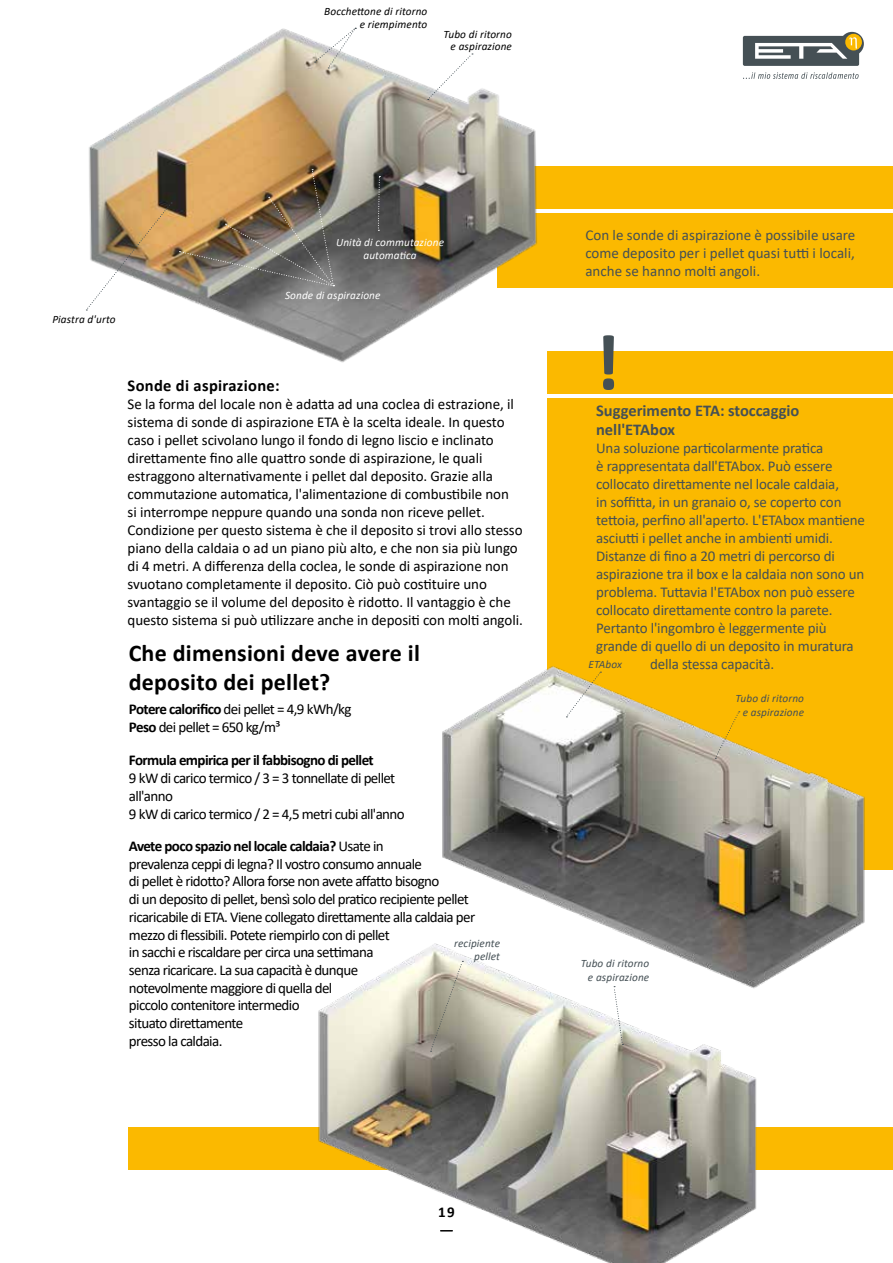
<style>
.page{position:relative;width:893px;height:1263px;background:#fff}
.page>*{position:absolute;margin:0;border:0;box-sizing:border-box;transform-origin:0 0}
.t1{font:700 80.1px "Calibri";color:#455055}
.t2{font:700 24px/28.8px "Calibri";letter-spacing:.01em;color:#000}
.t3{font:700 16.5px/19.8px "Calibri";color:#455055}
.t4{font:700 16.5px "Calibri";letter-spacing:.02em;color:#000}
.t5{font:15px/18px "Calibri";letter-spacing:-.015em;color:#000}
.t6{font:15px/17.7px "Calibri";letter-spacing:-.04em;color:#000}
.t7{font:15px/18px "Calibri";letter-spacing:-.01em;color:#455055;text-align:justify}
.t8{font:700 15px "Calibri";letter-spacing:-.04em;color:#000}
.t9{font:italic 11.25px/13.5px "Calibri";letter-spacing:.01em;color:#455055;text-align:right}
.t10{font:italic 11.25px/12px "Calibri";letter-spacing:.01em;color:#000;text-align:right}
.t11{font:italic 11.25px/13.5px "Calibri";letter-spacing:.01em;color:#fff;text-align:center}
.s1{font-weight:700}
</style>
<div class="page">
<div style="left:547px;top:351px;width:346px;height:43px;background:#fbb900"></div>
<div style="left:498px;top:213px;width:395px;height:75px;background:#fbb900"></div>
<div style="left:547px;top:398px;width:346px;height:471px;background:#fbb900"></div>
<div style="left:498px;top:166px;width:395px;height:43px;background:#fbb900"></div>
<img style="left:89px;top:27px;width:448px;height:336px">
<img style="left:442px;top:666px;width:427px;height:320px">
<svg style="left:715px;top:711px;width:25px;height:48px"></svg>
<img style="left:86px;top:203px;width:86px;height:108px">
<img style="left:179px;top:169px;width:155px;height:117px">
<svg style="left:378px;top:176px;width:2px;height:55px"></svg>
<svg style="left:428px;top:54px;width:45px;height:46px"></svg>
<div style="left:129px;top:1127px;width:764px;height:43px;background:#fbb900"></div>
<img style="left:318px;top:941px;width:441px;height:322px">
<svg style="left:613px;top:986px;width:10px;height:59px"></svg>
<svg style="left:430px;top:961px;width:33px;height:91px;background:#a6a291"></svg>
<svg style="left:315px;top:28px;width:41px;height:41px"></svg>
<svg style="left:566px;top:672px;width:35px;height:45px;background:#e9debe"></svg>
<div style="left:743px;top:36px;width:116px;height:30px;background:#455055;border-radius:2px"></div>
<svg style="left:840px;top:32px;width:24px;height:24px"></svg>
<div style="left:845px;top:34px;width:17px;height:16px;background:#fbb900;border-radius:50%"></div>
<svg style="left:755px;top:37px;width:102px;height:22px"></svg>
<svg style="left:743px;top:72px;width:116px;height:7px"></svg>
<p class="t10" style="left:324px;top:4px;width:105px;line-height:13.5px">Bocchettone di ritorno e riempimento</p>
<p class="t10" style="left:443px;top:28px;width:70px">Tubo di ritorno e aspirazione</p>
<p class="t10" style="left:52px;top:313px;width:65px">Piastra d'urto</p>
<p class="t11" style="left:336px;top:235px;width:109px">Unità di commutazione automatica</p>
<p class="t11" style="left:285px;top:288px;width:97px">Sonde di aspirazione</p>
<p class="t4" style="left:128px;top:374px;width:154px">Sonde di aspirazione:</p>
<p class="t5" style="left:128px;top:394px;width:397px">Se la forma del locale non è adatta ad una coclea di estrazione, il sistema di sonde di aspirazione ETA è la scelta ideale. In questo caso i pellet scivolano lungo il fondo di legno liscio e inclinato direttamente fino alle quattro sonde di aspirazione, le quali estraggono alternativamente i pellet dal deposito. Grazie alla commutazione automatica, l'alimentazione di combustibile non<br>si interrompe neppure quando una sonda non riceve pellet.<br>Condizione per questo sistema è che il deposito si trovi allo stesso piano della caldaia o ad un piano più alto, e che non sia più lungo di 4 metri. A differenza della coclea, le sonde di aspirazione non svuotano completamente il deposito. Ciò può costituire uno svantaggio se il volume del deposito è ridotto. Il vantaggio è che questo sistema si può utilizzare anche in depositi con molti angoli.</p>
<h2 class="t2" style="left:129px;top:638px;width:293px">Che dimensioni deve avere il deposito dei pellet?</h2>
<p class="t6" style="left:129px;top:699px;width:224px"><span class="s1">Potere calorifico</span> dei pellet = 4,9 kWh/kg<br><span class="s1">Peso</span> dei pellet = 650 kg/m³</p>
<p class="t8" style="left:129px;top:749px;width:246px">Formula empirica per il fabbisogno di pellet</p>
<p class="t6" style="left:129px;top:768px;width:277px">9 kW di carico termico / 3 = 3 tonnellate di pellet all'anno<br>9 kW di carico termico / 2 = 4,5 metri cubi all'anno</p>
<p class="t6" style="left:129px;top:837px;width:348px"><span class="s1">Avete poco spazio nel locale caldaia?</span> Usate in<br>prevalenza ceppi di legna? Il vostro consumo annuale<br>di pellet è ridotto? Allora forse non avete affatto bisogno<br>di un deposito di pellet, bensì solo del pratico recipiente pellet ricaricabile di ETA. Viene collegato direttamente alla caldaia per mezzo di flessibili. Potete riempirlo con di pellet<br>in sacchi e riscaldare per circa una settimana<br>senza ricaricare. La sua capacità è dunque<br>notevolmente maggiore di quella del<br>piccolo contenitore intermedio<br>situato direttamente<br>presso la caldaia.</p>
<p class="t9" style="left:454px;top:935px;width:47px">recipiente pellet</p>
<p class="t7" style="left:585px;top:226px;width:271px">Con le sonde di aspirazione è possibile usare come deposito per i pellet quasi tutti i locali, anche se hanno molti angoli.</p>
<h1 class="t1" style="left:594px;top:306px;width:28px">!</h1>
<p class="t3" style="left:596px;top:400px;width:205px">Suggerimento ETA: stoccaggio nell'ETAbox</p>
<p class="t7" style="left:596px;top:439px;width:229px">Una soluzione particolarmente pratica</p>
<p class="t7" style="left:596px;top:457px;width:238px">è rappresentata dall'ETAbox. Può essere</p>
<p class="t7" style="left:596px;top:475px;width:244px">collocato direttamente nel locale caldaia,</p>
<p class="t7" style="left:596px;top:493px;width:247px">in soffitta, in un granaio o, se coperto con</p>
<p class="t7" style="left:596px;top:511px;width:270px">tettoia, perfino all'aperto. L'ETAbox mantiene</p>
<p class="t7" style="left:596px;top:529px;width:238px">asciutti i pellet anche in ambienti umidi.</p>
<p class="t7" style="left:596px;top:547px;width:240px">Distanze di fino a 20 metri di percorso di</p>
<p class="t7" style="left:596px;top:565px;width:270px">aspirazione tra il box e la caldaia non sono un</p>
<p class="t7" style="left:596px;top:583px;width:260px">problema. Tuttavia l'ETAbox non può essere</p>
<p class="t7" style="left:596px;top:601px;width:238px">collocato direttamente contro la parete.</p>
<p class="t7" style="left:596px;top:619px;width:232px">Pertanto l'ingombro è leggermente più</p>
<p class="t7" style="left:596px;top:637px;width:259px">grande di quello di un deposito in muratura</p>
<p class="t7" style="left:650px;top:655px;width:126px">della stessa capacità.</p>
<p class="t9" style="left:588px;top:657px;width:35px">ETAbox</p>
<p class="t9" style="left:735px;top:691px;width:70px">Tubo di ritorno e aspirazione</p>
<p class="t9" style="left:581px;top:956px;width:70px">Tubo di ritorno e aspirazione</p>
<p class="t8" style="left:438px;top:1202px;width:18px">19</p>
</div>
